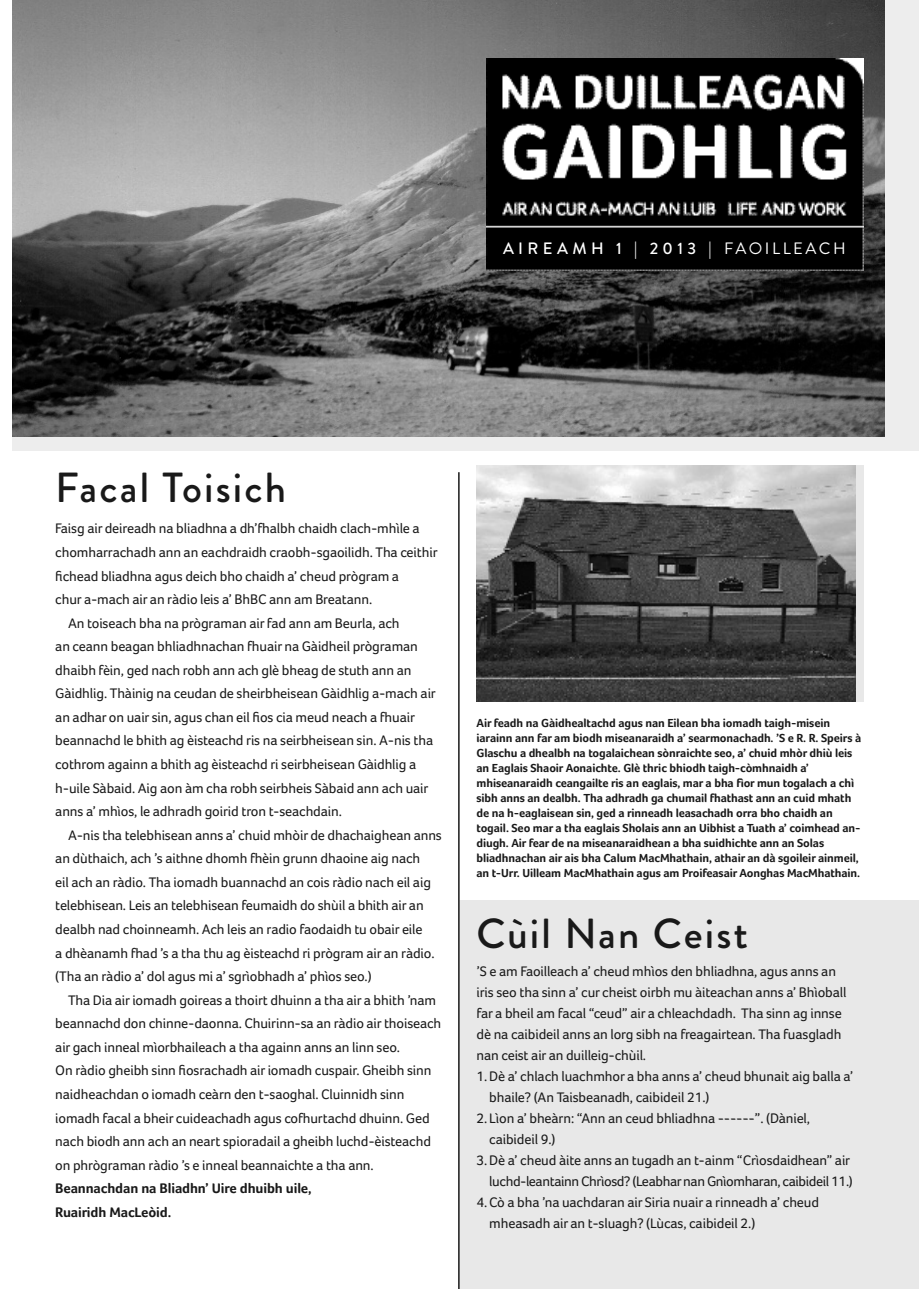
<style>
.page{position:relative;width:919px;height:1289px;background:#fff}
.page>*{position:absolute;margin:0;border:0;box-sizing:border-box;transform-origin:0 0}
.t1{font:500 42px "Brandon Grotesque";letter-spacing:.05em;color:#191919}
.t2{font:500 16.5px "Brandon Grotesque";letter-spacing:.265em;color:#fff}
.t3{font:14.25px/21px "Foco";letter-spacing:-.01em;color:#191919}
.t4{font:14.25px/21px "Foco";letter-spacing:-.03em;color:#191919;text-align:right}
.t5{font:700 14.25px/23.5px "Foco";letter-spacing:-.01em;color:#191919}
.t6{font:700 12px/15px "Foco";letter-spacing:-.01em;color:#191919}
.s1{font-weight:400}
</style>
<div class="page">
<div style="left:459px;top:900px;width:459px;height:388px;background:#e8e8e8"></div>
<hr style="left:458px;top:472px;width:1px;height:816px;background:#191919">
<div style="left:476px;top:465px;width:387px;height:236px;background:#e8e8e8"></div>
<img style="left:476px;top:465px;width:379px;height:236px">
<div style="left:13px;top:0;width:905px;height:450px;background:#ededed"></div>
<img style="left:13px;top:0;width:871px;height:436px">
<img style="left:486px;top:58px;width:377px;height:212px">
<p class="t2" style="left:503px;top:242px;width:344px">AIREAMH 1 | 2013 | <span class="s1">FAOILLEACH</span></p>
<h1 class="t1" style="left:55px;top:472px;width:232px">Facal Toisich</h1>
<p class="t3" style="left:55px;top:518px;width:366px">Faisg air deireadh na bliadhna a dh’fhalbh chaidh clach-mhìle a</p>
<p class="t3" style="left:55px;top:541px;width:384px">chomharrachadh ann an eachdraidh craobh-sgaoilidh. Tha ceithir</p>
<p class="t3" style="left:55px;top:565px;width:345px">fichead bliadhna agus deich bho chaidh a’ cheud prògram a</p>
<p class="t3" style="left:55px;top:588px;width:318px">chur a-mach air an ràdio leis a’ BhBC ann am Breatann.</p>
<p class="t3" style="left:68px;top:612px;width:333px">An toiseach bha na prògraman air fad ann am Beurla, ach</p>
<p class="t3" style="left:55px;top:635px;width:364px">an ceann beagan bhliadhnachan fhuair na Gàidheil prògraman</p>
<p class="t3" style="left:55px;top:659px;width:358px">dhaibh fèin, ged nach robh ann ach glè bheag de stuth ann an</p>
<p class="t3" style="left:55px;top:683px;width:382px">Gàidhlig. Thàinig na ceudan de sheirbheisean Gàidhlig a-mach air</p>
<p class="t3" style="left:55px;top:706px;width:361px">an adhar on uair sin, agus chan eil fios cia meud neach a fhuair</p>
<p class="t3" style="left:55px;top:730px;width:379px">beannachd le bhith ag èisteachd ris na seirbheisean sin. A-nis tha</p>
<p class="t3" style="left:55px;top:753px;width:362px">cothrom againn a bhith ag èisteachd ri seirbheisean Gàidhlig a</p>
<p class="t3" style="left:55px;top:777px;width:374px">h-uile Sàbaid. Aig aon àm cha robh seirbheis Sàbaid ann ach uair</p>
<p class="t3" style="left:55px;top:800px;width:288px">anns a’ mhìos, le adhradh goirid tron t-seachdain.</p>
<p class="t3" style="left:68px;top:824px;width:375px">A-nis tha telebhisean anns a’ chuid mhòir de dhachaighean anns</p>
<p class="t3" style="left:55px;top:847px;width:366px">an dùthaich, ach ’s aithne dhomh fhèin grunn dhaoine aig nach</p>
<p class="t3" style="left:55px;top:871px;width:377px">eil ach an ràdio. Tha iomadh buannachd an cois ràdio nach eil aig</p>
<p class="t3" style="left:55px;top:895px;width:370px">telebhisean. Leis an telebhisean feumaidh do shùil a bhith air an</p>
<p class="t3" style="left:55px;top:918px;width:368px">dealbh nad choinneamh. Ach leis an radio faodaidh tu obair eile</p>
<p class="t3" style="left:55px;top:942px;width:381px">a dhèanamh fhad ’s a tha thu ag èisteachd ri prògram air an ràdio.</p>
<p class="t3" style="left:55px;top:965px;width:318px">(Tha an ràdio a’ dol agus mi a’ sgrìobhadh a’ phìos seo.)</p>
<p class="t3" style="left:68px;top:989px;width:369px">Tha Dia air iomadh goireas a thoirt dhuinn a tha air a bhith ’nam</p>
<p class="t3" style="left:55px;top:1012px;width:387px">beannachd don chinne-daonna. Chuirinn-sa an ràdio air thoiseach</p>
<p class="t3" style="left:55px;top:1036px;width:346px">air gach inneal mìorbhaileach a tha againn anns an linn seo.</p>
<p class="t3" style="left:55px;top:1059px;width:377px">On ràdio gheibh sinn fiosrachadh air iomadh cuspair. Gheibh sinn</p>
<p class="t3" style="left:55px;top:1083px;width:350px">naidheachdan o iomadh ceàrn den t-saoghal. Cluinnidh sinn</p>
<p class="t3" style="left:55px;top:1107px;width:376px">iomadh facal a bheir cuideachadh agus cofhurtachd dhuinn. Ged</p>
<p class="t3" style="left:55px;top:1130px;width:377px">nach biodh ann ach an neart spioradail a gheibh luchd-èisteachd</p>
<p class="t3" style="left:55px;top:1154px;width:320px">on phrògraman ràdio ’s e inneal beannaichte a tha ann.</p>
<p class="t5" style="left:55px;top:1176px;width:258px">Beannachdan na Bliadhn’ Uire dhuibh uile,<br>Ruairidh MacLeòid.</p>
<p class="t6" style="left:476px;top:715px;width:386px">Air feadh na Gàidhealtachd agus nan Eilean bha iomadh taigh-misein iarainn ann far am biodh miseanaraidh a’ searmonachadh. ’S e R. R. Speirs à Glaschu a dhealbh na togalaichean sònraichte seo, a’ chuid mhòr dhiù leis an Eaglais Shaoir Aonaichte. Glè thric bhiodh taigh-còmhnaidh a’ mhiseanaraidh ceangailte ris an eaglais, mar a bha fìor mun togalach a chì sibh anns an dealbh. Tha adhradh ga chumail fhathast ann an cuid mhath de na h-eaglaisean sin, ged a rinneadh leasachadh orra bho chaidh an togail. Seo mar a tha eaglais Sholais ann an Uibhist a Tuath a’ coimhead an&shy;diugh. Air fear de na miseanaraidhean a bha suidhichte ann an Solas bliadhnachan air ais bha Calum MacMhathain, athair an dà sgoileir ainmeil, an t-Urr. Uilleam MacMhathain agus am Proifeasair Aonghas MacMhathain.</p>
<h1 class="t1" style="left:476px;top:918px;width:273px">Cùil Nan Ceist</h1>
<p class="t3" style="left:476px;top:960px;width:371px">’S e am Faoilleach a’ cheud mhìos den bhliadhna, agus anns an iris seo tha sinn a’ cur cheist oirbh mu àiteachan anns a’ Bhìoball far a bheil am facal “ceud” air a chleachdadh. Tha sinn ag innse dè na caibideil anns an lorg sibh na freagairtean. Tha fuasgladh nan ceist air an duilleig-chùil.</p>
<p class="t3" style="left:489px;top:1065px;width:365px;text-indent:-13px">1. Dè a’ chlach luachmhor a bha anns a’ cheud bhunait aig balla a’ bhaile? (An Taisbeanadh, caibideil 21.)</p>
<p class="t3" style="left:489px;top:1107px;width:322px;text-indent:-13px">2. Lìon a’ bheàrn: “Ann an ceud bhliadhna ------”. (Dàniel, caibideil 9.)</p>
<p class="t4" style="left:476px;top:1149px;width:378px">3. Dè a’ cheud àite anns an tugadh an t-ainm “Crìosdaidhean” air luchd-leantainn Chrìosd? (Leabhar nan Gnìomharan, caibideil 11.)</p>
<p class="t3" style="left:489px;top:1191px;width:331px;text-indent:-13px">4. Cò a bha ’na uachdaran air Siria nuair a rinneadh a’ cheud mheasadh air an t-sluagh? (Lùcas, caibideil 2.)</p>
</div>
